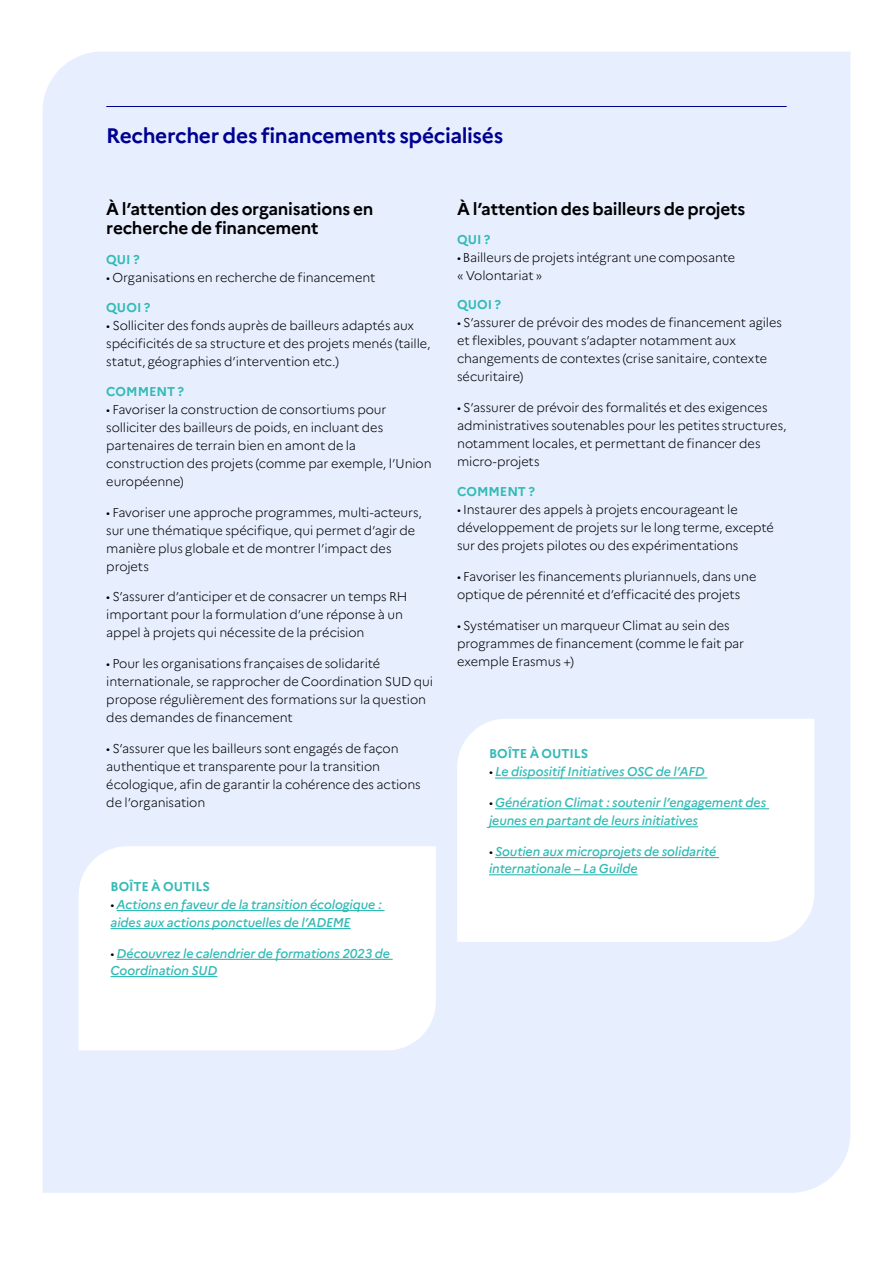
<style>
.page{position:relative;width:893px;height:1263px;background:#fff}
.page>*{position:absolute;margin:0;border:0;box-sizing:border-box;transform-origin:0 0}
.t1{font:700 21px "Marianne";letter-spacing:-.02em;color:#000091}
.t2{font:700 17.25px/19.5px "Marianne";letter-spacing:-.015em;color:#000}
.t3{font:300 12.75px/18px "Marianne";letter-spacing:-.01em;color:#000}
.t4{font:italic 500 12.75px/18px "Marianne";letter-spacing:-.01em;color:#33bab5}
.t5{font:700 12.75px "Marianne";color:#33bab5}
.s1{font-weight:300;font-style:normal;color:#000}
</style>
<div class="page">
<div style="left:43px;top:52px;width:807px;height:1141px;background:#e7efff"></div>
<hr style="left:106px;top:106px;width:681px;height:1px;background:#000091">
<svg style="left:79px;top:846px;width:357px;height:204px"></svg>
<svg style="left:457px;top:719px;width:357px;height:223px"></svg>
<hr style="left:117px;top:910px;width:268px;height:1px;background:#33bab5">
<hr style="left:111px;top:928px;width:240px;height:1px;background:#33bab5">
<hr style="left:117px;top:959px;width:276px;height:1px;background:#33bab5">
<hr style="left:111px;top:976px;width:106px;height:1px;background:#33bab5">
<hr style="left:495px;top:777px;width:212px;height:2px;background:#33bab5">
<hr style="left:495px;top:808px;width:274px;height:1px;background:#33bab5">
<hr style="left:489px;top:826px;width:209px;height:1px;background:#33bab5">
<hr style="left:495px;top:857px;width:224px;height:1px;background:#33bab5">
<hr style="left:489px;top:874px;width:149px;height:1px;background:#33bab5">
<h1 class="t1" style="left:106px;top:120px;width:399px">Rechercher des financements spécialisés</h1>
<h2 class="t2" style="left:106px;top:198px;width:269px">À l’attention des organisations en recherche de financement</h2>
<p class="t5" style="left:106px;top:249px;width:35px">QUI ?</p>
<p class="t3" style="left:106px;top:267px;width:271px">• Organisations en recherche de financement</p>
<p class="t5" style="left:106px;top:297px;width:46px">QUOI ?</p>
<p class="t3" style="left:106px;top:315px;width:326px">• Solliciter des fonds auprès de bailleurs adaptés aux spécificités de sa structure et des projets menés (taille, statut, géographies d’intervention etc.)</p>
<p class="t5" style="left:106px;top:381px;width:79px">COMMENT ?</p>
<p class="t3" style="left:106px;top:399px;width:327px">• Favoriser la construction de consortiums pour solliciter des bailleurs de poids, en incluant des partenaires de terrain bien en amont de la construction des projets (comme par exemple, l’Union européenne)</p>
<p class="t3" style="left:106px;top:502px;width:317px">• Favoriser une approche programmes, multi-acteurs, sur une thématique spécifique, qui permet d’agir de manière plus globale et de montrer l’impact des projets</p>
<p class="t3" style="left:106px;top:587px;width:303px">• S’assurer d’anticiper et de consacrer un temps RH important pour la formulation d’une réponse à un appel à projets qui nécessite de la précision</p>
<p class="t3" style="left:106px;top:653px;width:328px">• Pour les organisations françaises de solidarité internationale, se rapprocher de Coordination SUD qui propose régulièrement des formations sur la question des demandes de financement</p>
<p class="t3" style="left:106px;top:738px;width:316px">• S’assurer que les bailleurs sont engagés de façon authentique et transparente pour la transition écologique, afin de garantir la cohérence des actions de l’organisation</p>
<p class="t5" style="left:111px;top:876px;width:101px">BOÎTE À OUTILS</p>
<p class="t4" style="left:111px;top:894px;width:273px"><span class="s1">•</span> Actions en faveur de la transition écologique : aides aux actions ponctuelles de l’ADEME</p>
<p class="t4" style="left:111px;top:943px;width:281px;line-height:17.2px"><span class="s1">•</span> Découvrez le calendrier de formations 2023 de<br>Coordination SUD</p>
<h2 class="t2" style="left:457px;top:198px;width:290px">À l’attention des bailleurs de projets</h2>
<p class="t5" style="left:457px;top:230px;width:35px">QUI ?</p>
<p class="t3" style="left:457px;top:248px;width:280px">• Bailleurs de projets intégrant une composante « Volontariat »</p>
<p class="t5" style="left:457px;top:295px;width:46px">QUOI ?</p>
<p class="t3" style="left:457px;top:313px;width:327px">• S’assurer de prévoir des modes de financement agiles et flexibles, pouvant s’adapter notamment aux changements de contextes (crise sanitaire, contexte sécuritaire)</p>
<p class="t3" style="left:457px;top:398px;width:331px">• S’assurer de prévoir des formalités et des exigences administratives soutenables pour les petites structures, notamment locales, et permettant de financer des micro-projets</p>
<p class="t5" style="left:457px;top:482px;width:79px">COMMENT ?</p>
<p class="t3" style="left:457px;top:500px;width:318px">• Instaurer des appels à projets encourageant le développement de projets sur le long terme, excepté sur des projets pilotes ou des expérimentations</p>
<p class="t3" style="left:457px;top:566px;width:301px">• Favoriser les financements pluriannuels, dans une optique de pérennité et d’efficacité des projets</p>
<p class="t3" style="left:457px;top:615px;width:289px">• Systématiser un marqueur Climat au sein des programmes de financement (comme le fait par exemple Erasmus +)</p>
<p class="t5" style="left:489px;top:744px;width:101px">BOÎTE À OUTILS</p>
<p class="t4" style="left:489px;top:762px;width:217px"><span class="s1">•</span> Le dispositif Initiatives OSC de l’AFD</p>
<p class="t4" style="left:489px;top:792px;width:279px"><span class="s1">•</span> Génération Climat : soutenir l’engagement des jeunes en partant de leurs initiatives</p>
<p class="t4" style="left:489px;top:842px;width:229px;line-height:17.2px"><span class="s1">•</span> Soutien aux microprojets de solidarité internationale – La Guilde</p>
</div>
